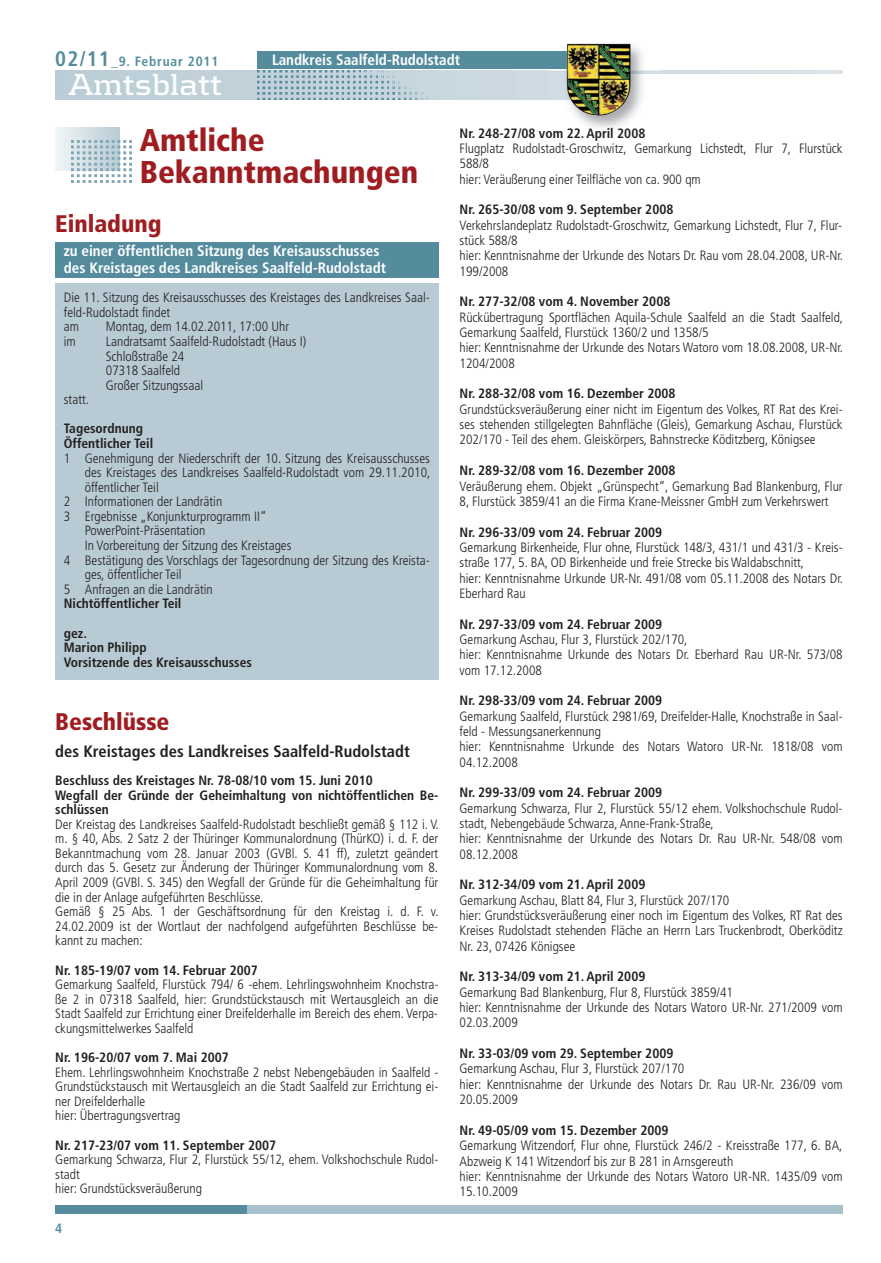
<style>
.page{position:relative;width:881px;height:1263px;background:#fff}
.page>*{position:absolute;margin:0;border:0;box-sizing:border-box;transform-origin:0 0}
.t1{font:900 condensed 31.5px/31.5px "Frutiger";color:#9f1d20}
.t2{font:700 31.5px "Kontrapunkt";color:#fff}
.t3{font:900 condensed 24px "Frutiger";color:#9f1d20}
.t4{font:700 condensed 16.5px "Frutiger";color:#231f20}
.t5{font:700 condensed 15px/16.2px "Frutiger";color:#fff}
.t6{font:300 condensed 13.5px/15.3px "Frutiger";color:#231f20}
.t7{font:700 condensed 13.5px/14.5px "Frutiger";color:#231f20}
.t8{font:700 condensed 13.5px "Frutiger";letter-spacing:.06em;color:#548c9e}
.s1{font-size:21px}
</style>
<div class="page">
<div style="left:236px;top:1205px;width:606px;height:9px;background:#a8c0cb"></div>
<div style="left:55px;top:1205px;width:192px;height:9px;background:#548c9e"></div>
<svg style="left:55px;top:70px;width:787px;height:30px;background:#c3d3db"></svg>
<img style="left:257px;top:70px;width:202px;height:30px">
<div style="left:257px;top:51px;width:346px;height:17px;background:#548c9e"></div>
<div style="left:618px;top:74px;width:224px;height:28px;background:#fff"></div>
<img style="left:548px;top:44px;width:111px;height:30px">
<img style="left:548px;top:74px;width:18px;height:26px">
<img style="left:548px;top:51px;width:18px;height:17px">
<img style="left:630px;top:74px;width:14px;height:28px">
<img style="left:566px;top:43px;width:64px;height:73px">
<div style="left:55px;top:128px;width:64px;height:42px;background:linear-gradient(to right,#f2f6f7,#bbcdd6)"></div>
<img style="left:71px;top:140px;width:61px;height:43px">
<div style="left:55px;top:242px;width:383px;height:35px;background:#548c9e"></div>
<div style="left:55px;top:284px;width:383px;height:396px;background:#b8cbd4"></div>
<p class="t8" style="left:55px;top:56px;width:165px"><span class="s1">02/11</span>_9. Februar 2011</p>
<p class="t5" style="left:272px;top:53px;width:189px">Landkreis Saalfeld-Rudolstadt</p>
<h1 class="t2" style="left:69px;top:74px;width:155px">Amtsblatt</h1>
<h1 class="t1" style="left:140px;top:127px;width:280px">Amtliche<br>Bekanntmachungen</h1>
<h2 class="t3" style="left:55px;top:213px;width:108px">Einladung</h2>
<p class="t5" style="left:64px;top:244px;width:323px">zu einer öffentlichen Sitzung des Kreisausschusses des Kreistages des Landkreises Saalfeld-Rudolstadt</p>
<p class="t6" style="left:64px;top:291px;width:367px;line-height:14.5px">Die 11. Sitzung des Kreisausschusses des Kreistages des Landkreises Saal&shy;feld-Rudolstadt findet<br>am</p>
<p class="t6" style="left:106px;top:320px;width:185px">Montag, dem 14.02.2011, 17:00 Uhr</p>
<p class="t6" style="left:64px;top:335px;width:14px">im</p>
<p class="t6" style="left:106px;top:335px;width:202px;line-height:14.5px">Landratsamt Saalfeld-Rudolstadt (Haus I)<br>Schloßstraße 24<br>07318 Saalfeld<br>Großer Sitzungssaal</p>
<p class="t6" style="left:64px;top:393px;width:27px">statt.</p>
<p class="t7" style="left:64px;top:422px;width:91px">Tagesordnung<br>Öffentlicher Teil</p>
<p class="t6" style="left:64px;top:451px;width:367px">1 Genehmigung der Niederschrift der 10. Sitzung des Kreisausschusses</p>
<p class="t6" style="left:85px;top:466px;width:347px">des Kreistages des Landkreises Saalfeld-Rudolstadt vom 29.11.2010,</p>
<p class="t6" style="left:85px;top:480px;width:75px">öffentlicher Teil</p>
<p class="t6" style="left:64px;top:495px;width:160px">2 Informationen der Landrätin</p>
<p class="t6" style="left:64px;top:510px;width:204px">3 Ergebnisse „Konjunkturprogramm II“</p>
<p class="t6" style="left:85px;top:524px;width:122px">PowerPoint-Präsentation</p>
<p class="t6" style="left:85px;top:539px;width:208px">In Vorbereitung der Sitzung des Kreistages</p>
<p class="t6" style="left:64px;top:553px;width:367px">4 Bestätigung des Vorschlags der Tagesordnung der Sitzung des Kreista-</p>
<p class="t6" style="left:85px;top:568px;width:98px">ges, öffentlicher Teil</p>
<p class="t6" style="left:64px;top:582px;width:150px">5 Anfragen an die Landrätin</p>
<p class="t7" style="left:64px;top:590px;width:119px;line-height:29.1px">Nichtöffentlicher Teil gez.</p>
<p class="t7" style="left:64px;top:641px;width:190px">Marion Philipp<br>Vorsitzende des Kreisausschusses</p>
<h2 class="t3" style="left:55px;top:712px;width:116px">Beschlüsse</h2>
<p class="t4" style="left:55px;top:744px;width:356px">des Kreistages des Landkreises Saalfeld-Rudolstadt</p>
<p class="t7" style="left:55px;top:774px;width:384px">Beschluss des Kreistages Nr. 78-08/10 vom 15. Juni 2010<br>Wegfall der Gründe der Geheimhaltung von nichtöffentlichen Be&shy;schlüssen</p>
<p class="t6" style="left:55px;top:818px;width:385px;line-height:14.5px">Der Kreistag des Landkreises Saalfeld-Rudolstadt beschließt gemäß § 112 i. V. m. § 40, Abs. 2 Satz 2 der Thüringer Kommunalordnung (ThürKO) i. d. F. der Bekanntmachung vom 28. Januar 2003 (GVBl. S. 41 ff), zuletzt geändert durch das 5. Gesetz zur Änderung der Thüringer Kommunalordnung vom 8.<br>April 2009 (GVBl. S. 345) den Wegfall der Gründe für die Geheimhaltung für die in der Anlage aufgeführten Beschlüsse.<br>Gemäß § 25 Abs. 1 der Geschäftsordnung für den Kreistag i. d. F. v.<br>24.02.2009 ist der Wortlaut der nachfolgend aufgeführten Beschlüsse be&shy;kannt zu machen:</p>
<p class="t7" style="left:55px;top:964px;width:204px">Nr. 185-19/07 vom 14. Februar 2007</p>
<p class="t6" style="left:55px;top:978px;width:384px;line-height:14.5px;text-align:justify">Gemarkung Saalfeld, Flurstück 794/ 6 -ehem. Lehrlingswohnheim Knochstra&shy;ße 2 in 07318 Saalfeld, hier: Grundstückstausch mit Wertausgleich an die Stadt Saalfeld zur Errichtung einer Dreifelderhalle im Bereich des ehem. Verpa&shy;ckungsmittelwerkes Saalfeld</p>
<p class="t7" style="left:55px;top:1051px;width:175px">Nr. 196-20/07 vom 7. Mai 2007</p>
<p class="t6" style="left:55px;top:1066px;width:384px;line-height:14.5px">Ehem. Lehrlingswohnheim Knochstraße 2 nebst Nebengebäuden in Saalfeld - Grundstückstausch mit Wertausgleich an die Stadt Saalfeld zur Errichtung ei&shy;ner Dreifelderhalle<br>hier: Übertragungsvertrag</p>
<p class="t7" style="left:55px;top:1138px;width:222px">Nr. 217-23/07 vom 11. September 2007</p>
<p class="t6" style="left:55px;top:1153px;width:384px;line-height:14.5px">Gemarkung Schwarza, Flur 2, Flurstück 55/12, ehem. Volkshochschule Rudol&shy;stadt<br>hier: Grundstücksveräußerung</p>
<p class="t8" style="left:55px;top:1222px;width:9px">4</p>
<p class="t7" style="left:459px;top:127px;width:187px">Nr. 248-27/08 vom 22. April 2008</p>
<p class="t6" style="left:459px;top:142px;width:384px">Flugplatz Rudolstadt-Groschwitz, Gemarkung Lichstedt, Flur 7, Flurstück<br>588/8<br>hier: Veräußerung einer Teilfläche von ca. 900 qm</p>
<p class="t7" style="left:459px;top:203px;width:215px">Nr. 265-30/08 vom 9. September 2008</p>
<p class="t6" style="left:459px;top:218px;width:385px">Verkehrslandeplatz Rudolstadt-Groschwitz, Gemarkung Lichstedt, Flur 7, Flur&shy;stück 588/8<br>hier: Kenntnisnahme der Urkunde des Notars Dr. Rau vom 28.04.2008, UR-Nr.<br>199/2008</p>
<p class="t7" style="left:459px;top:296px;width:212px">Nr. 277-32/08 vom 4. November 2008</p>
<p class="t6" style="left:459px;top:310px;width:385px">Rückübertragung Sportflächen Aquila-Schule Saalfeld an die Stadt Saalfeld, Gemarkung Saalfeld, Flurstück 1360/2 und 1358/5<br>hier: Kenntnisnahme der Urkunde des Notars Watoro vom 18.08.2008, UR-Nr.<br>1204/2008</p>
<p class="t7" style="left:459px;top:388px;width:217px">Nr. 288-32/08 vom 16. Dezember 2008</p>
<p class="t6" style="left:459px;top:403px;width:384px;text-align:justify">Grundstücksveräußerung einer nicht im Eigentum des Volkes, RT Rat des Krei&shy;ses stehenden stillgelegten Bahnfläche (Gleis), Gemarkung Aschau, Flurstück 202/170 - Teil des ehem. Gleiskörpers, Bahnstrecke Köditzberg, Königsee</p>
<p class="t7" style="left:459px;top:464px;width:217px">Nr. 289-32/08 vom 16. Dezember 2008</p>
<p class="t6" style="left:459px;top:479px;width:384px">Veräußerung ehem. Objekt „Grünspecht“, Gemarkung Bad Blankenburg, Flur<br>8, Flurstück 3859/41 an die Firma Krane-Meissner GmbH zum Verkehrswert</p>
<p class="t7" style="left:459px;top:526px;width:204px">Nr. 296-33/09 vom 24. Februar 2009</p>
<p class="t6" style="left:459px;top:541px;width:385px">Gemarkung Birkenheide, Flur ohne, Flurstück 148/3, 431/1 und 431/3 - Kreis&shy;straße 177, 5. BA, OD Birkenheide und freie Strecke bis Waldabschnitt,<br>hier: Kenntnisnahme Urkunde UR-Nr. 491/08 vom 05.11.2008 des Notars Dr.<br>Eberhard Rau</p>
<p class="t7" style="left:459px;top:618px;width:204px">Nr. 297-33/09 vom 24. Februar 2009</p>
<p class="t6" style="left:459px;top:633px;width:384px">Gemarkung Aschau, Flur 3, Flurstück 202/170,<br>hier: Kenntnisnahme Urkunde des Notars Dr. Eberhard Rau UR-Nr. 573/08 vom 17.12.2008</p>
<p class="t7" style="left:459px;top:694px;width:204px">Nr. 298-33/09 vom 24. Februar 2009</p>
<p class="t6" style="left:459px;top:709px;width:384px">Gemarkung Saalfeld, Flurstück 2981/69, Dreifelder-Halle, Knochstraße in Saal&shy;feld - Messungsanerkennung<br>hier: Kenntnisnahme Urkunde des Notars Watoro UR-Nr. 1818/08 vom 04.12.2008</p>
<p class="t7" style="left:459px;top:786px;width:204px">Nr. 299-33/09 vom 24. Februar 2009</p>
<p class="t6" style="left:459px;top:801px;width:384px">Gemarkung Schwarza, Flur 2, Flurstück 55/12 ehem. Volkshochschule Rudol&shy;stadt, Nebengebäude Schwarza, Anne-Frank-Straße,<br>hier: Kenntnisnahme der Urkunde des Notars Dr. Rau UR-Nr. 548/08 vom 08.12.2008</p>
<p class="t7" style="left:459px;top:878px;width:187px">Nr. 312-34/09 vom 21. April 2009</p>
<p class="t6" style="left:459px;top:893px;width:384px">Gemarkung Aschau, Blatt 84, Flur 3, Flurstück 207/170<br>hier: Grundstücksveräußerung einer noch im Eigentum des Volkes, RT Rat des Kreises Rudolstadt stehenden Fläche an Herrn Lars Truckenbrodt, Oberköditz Nr. 23, 07426 Königsee</p>
<p class="t7" style="left:459px;top:970px;width:187px">Nr. 313-34/09 vom 21. April 2009</p>
<p class="t6" style="left:459px;top:985px;width:384px">Gemarkung Bad Blankenburg, Flur 8, Flurstück 3859/41<br>hier: Kenntnisnahme der Urkunde des Notars Watoro UR-Nr. 271/2009 vom<br>02.03.2009</p>
<p class="t7" style="left:459px;top:1047px;width:215px">Nr. 33-03/09 vom 29. September 2009</p>
<p class="t6" style="left:459px;top:1062px;width:384px">Gemarkung Aschau, Flur 3, Flurstück 207/170<br>hier: Kenntnisnahme der Urkunde des Notars Dr. Rau UR-Nr. 236/09 vom<br>20.05.2009</p>
<p class="t7" style="left:459px;top:1124px;width:210px">Nr. 49-05/09 vom 15. Dezember 2009</p>
<p class="t6" style="left:459px;top:1139px;width:384px">Gemarkung Witzendorf, Flur ohne, Flurstück 246/2 - Kreisstraße 177, 6. BA, Abzweig K 141 Witzendorf bis zur B 281 in Arnsgereuth<br>hier: Kenntnisnahme der Urkunde des Notars Watoro UR-NR. 1435/09 vom 15.10.2009</p>
</div>
